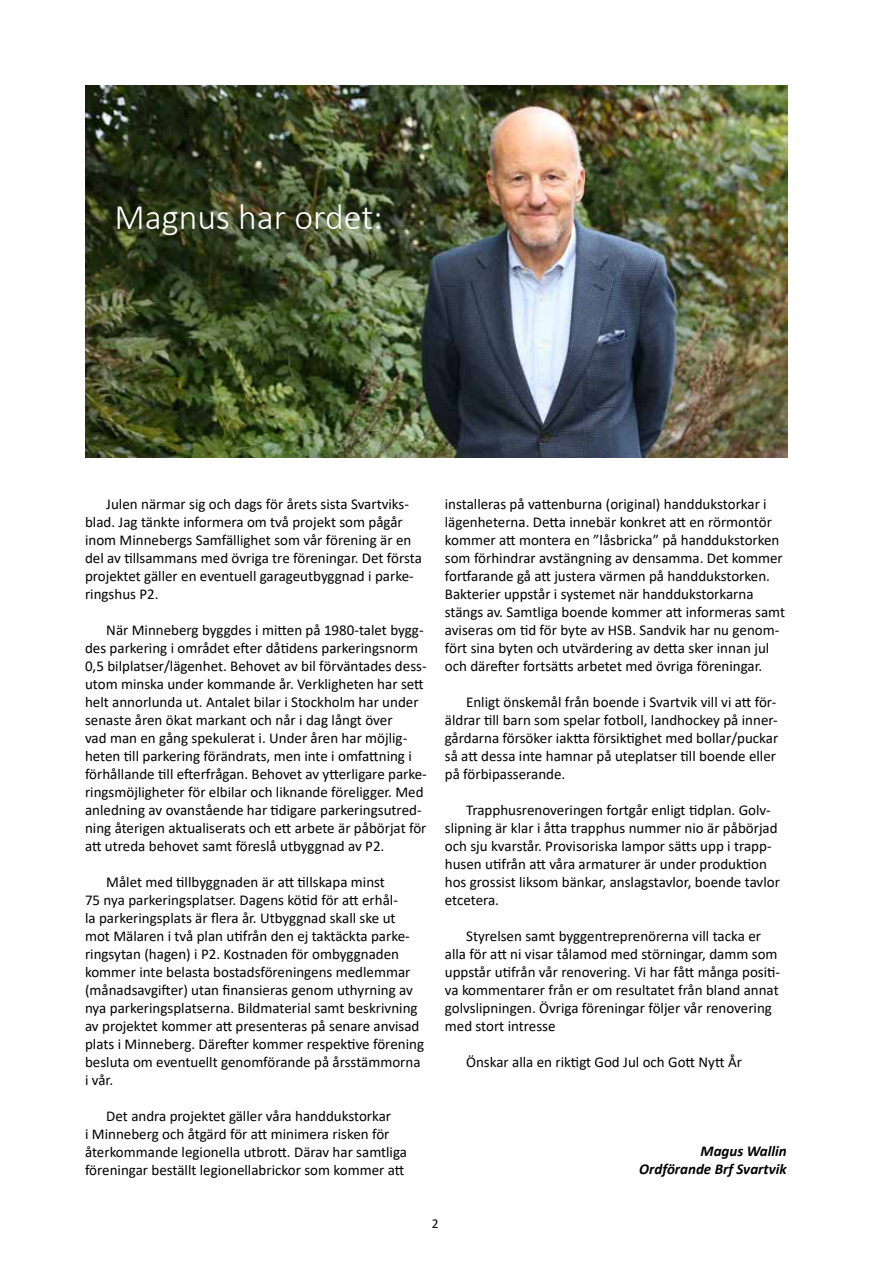
<style>
.page{position:relative;width:893px;height:1263px;background:#fff}
.page>*{position:absolute;margin:0;border:0;box-sizing:border-box;transform-origin:0 0}
.t1{font:300 36px "Calibri";color:#fff}
.t2{font:15px/18px "Calibri";color:#000}
.t3{font:italic 700 15px/18px "Calibri";color:#000;text-align:right}
.t4{font:13.5px "Calibri";color:#000}
</style>
<div class="page">
<img style="left:85px;top:85px;width:702px;height:372px">
<h1 class="t1" style="left:114px;top:195px;width:270px">Magnus har ordet:</h1>
<p class="t2" style="left:85px;top:494px;width:338px;text-indent:21px">Julen närmar sig och dags för årets sista Svartviks&shy;blad. Jag tänkte informera om två projekt som pågår inom Minnebergs Samfällighet som vår förening är en del av tillsammans med övriga tre föreningar. Det första projektet gäller en eventuell garageutbyggnad i parke&shy;ringshus P2.</p>
<p class="t2" style="left:85px;top:620px;width:343px;text-indent:21px">När Minneberg byggdes i mitten på 1980-talet bygg&shy;des parkering i området efter dåtidens parkeringsnorm 0,5 bilplatser/lägenhet. Behovet av bil förväntades dess&shy;utom minska under kommande år. Verkligheten har sett helt annorlunda ut. Antalet bilar i Stockholm har under senaste åren ökat markant och når i dag långt över<br>vad man en gång spekulerat i. Under åren har möjlig&shy;heten till parkering förändrats, men inte i omfattning i förhållande till efterfrågan. Behovet av ytterligare parke&shy;ringsmöjligheter för elbilar och liknande föreligger. Med anledning av ovanstående har tidigare parkeringsutred&shy;ning återigen aktualiserats och ett arbete är påbörjat för att utreda behovet samt föreslå utbyggnad av P2.</p>
<p class="t2" style="left:85px;top:872px;width:341px;text-indent:21px">Målet med tillbyggnaden är att tillskapa minst<br>75 nya parkeringsplatser. Dagens kötid för att erhål-<br>la parkeringsplats är flera år. Utbyggnad skall ske ut mot Mälaren i två plan utifrån den ej taktäckta parke&shy;ringsytan (hagen) i P2. Kostnaden för ombyggnaden kommer inte belasta bostadsföreningens medlemmar (månadsavgifter) utan finansieras genom uthyrning av nya parkeringsplatserna. Bildmaterial samt beskrivning av projektet kommer att presenteras på senare anvisad plats i Minneberg. Därefter kommer respektive förening besluta om eventuellt genomförande på årsstämmorna i vår.</p>
<p class="t2" style="left:85px;top:1106px;width:323px;text-indent:21px">Det andra projektet gäller våra handdukstorkar<br>i Minneberg och åtgärd för att minimera risken för återkommande legionella utbrott. Därav har samtliga föreningar beställt legionellabrickor som kommer att</p>
<p class="t2" style="left:445px;top:494px;width:342px">installeras på vattenburna (original) handdukstorkar i lägenheterna. Detta innebär konkret att en rörmontör kommer att montera en ”låsbricka” på handdukstorken som förhindrar avstängning av densamma. Det kommer fortfarande gå att justera värmen på handdukstorken.<br>Bakterier uppstår i systemet när handdukstorkarna stängs av. Samtliga boende kommer att informeras samt aviseras om tid för byte av HSB. Sandvik har nu genom&shy;fört sina byten och utvärdering av detta sker innan jul och därefter fortsätts arbetet med övriga föreningar.</p>
<p class="t2" style="left:445px;top:692px;width:335px;text-indent:21px">Enligt önskemål från boende i Svartvik vill vi att för&shy;äldrar till barn som spelar fotboll, landhockey på inner&shy;gårdarna försöker iaktta försiktighet med bollar/puckar så att dessa inte hamnar på uteplatser till boende eller på förbipasserande.</p>
<p class="t2" style="left:445px;top:800px;width:337px;text-indent:21px">Trapphusrenoveringen fortgår enligt tidplan. Golv&shy;slipning är klar i åtta trapphus nummer nio är påbörjad och sju kvarstår. Provisoriska lampor sätts upp i trapp&shy;husen utifrån att våra armaturer är under produktion hos grossist liksom bänkar, anslagstavlor, boende tavlor etcetera.</p>
<p class="t2" style="left:445px;top:926px;width:337px;text-indent:21px">Styrelsen samt byggentreprenörerna vill tacka er alla för att ni visar tålamod med störningar, damm som uppstår utifrån vår renovering. Vi har fått många positi&shy;va kommentarer från er om resultatet från bland annat golvslipningen. Övriga föreningar följer vår renovering med stort intresse</p>
<p class="t2" style="left:466px;top:1052px;width:277px">Önskar alla en riktigt God Jul och Gott Nytt År</p>
<p class="t3" style="left:639px;top:1141px;width:149px">Magus Wallin<br>Ordförande Brf Svartvik</p>
<p class="t4" style="left:432px;top:1214px;width:8px">2</p>
</div>
